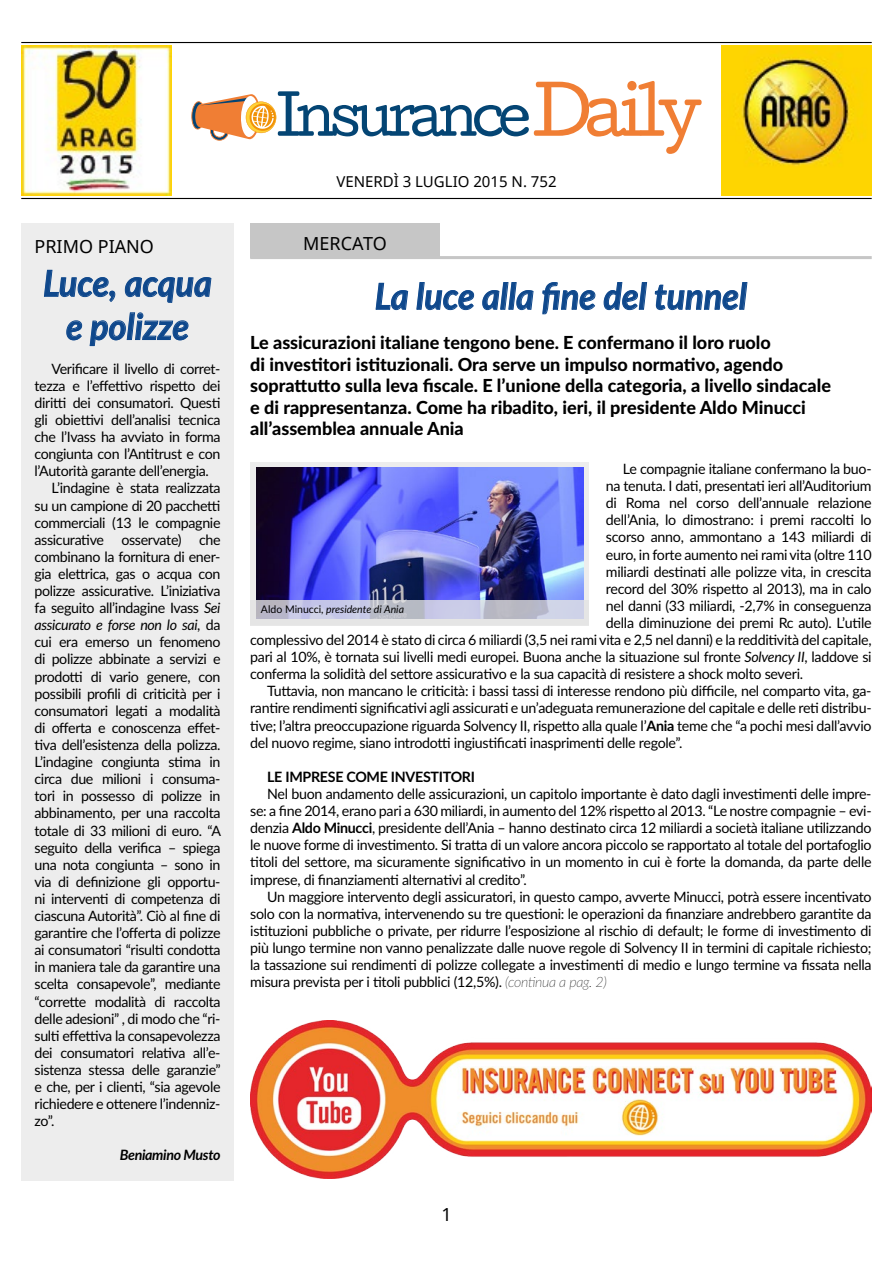
<style>
.page{position:relative;width:893px;height:1263px;background:#fff}
.page>*{position:absolute;margin:0;border:0;box-sizing:border-box;transform-origin:0 0}
.t1{font:italic 700 36px/43.2px "Lato";color:#0f488c;text-align:center;scale:.95 1}
.t2{font:800 18px/21.6px "Lato";color:#000}
.t3{font:18px "Noto Sans";color:#000}
.t4{font:15px "Noto Sans";color:#000}
.t5{font:14.25px/17.1px "Lato";letter-spacing:-.025em;color:#000;text-align:justify}
.t6{font:italic 14.25px "Lato";letter-spacing:-.025em;color:#000}
.t7{font:700 14.25px "Lato";letter-spacing:-.02em;color:#000}
.t8{font:italic 700 14.25px "Lato";letter-spacing:-.025em;color:#000}
.t9{font:italic 10.5px "Lato";color:#000}
.s1{font-style:italic}
.s2{font-style:normal}
.s3{font-weight:700}
.s4{font-weight:100;font-style:italic}
</style>
<div class="page">
<hr style="left:21px;top:42px;width:851px;height:1px;background:#000">
<hr style="left:21px;top:198px;width:851px;height:1px;background:#000">
<svg style="left:191px;top:81px;width:511px;height:73px"></svg>
<img style="left:722px;top:45px;width:150px;height:150px">
<img style="left:21px;top:45px;width:150px;height:150px">
<div style="left:21px;top:223px;width:213px;height:958px;background:#ededed"></div>
<svg style="left:375px;top:282px;width:34px;height:28px"></svg>
<svg style="left:416px;top:282px;width:58px;height:28px"></svg>
<svg style="left:482px;top:282px;width:52px;height:28px"></svg>
<svg style="left:542px;top:282px;width:54px;height:33px"></svg>
<svg style="left:603px;top:282px;width:44px;height:28px"></svg>
<svg style="left:655px;top:282px;width:93px;height:29px"></svg>
<div style="left:250px;top:223px;width:190px;height:35px;background:#c6c6c6"></div>
<hr style="left:250px;top:256px;width:622px;height:3px;background:#c6c6c6">
<div style="left:250px;top:462px;width:339px;height:163px;background:#ededed"></div>
<img style="left:256px;top:467px;width:327px;height:133px">
<svg style="left:44px;top:269px;width:72px;height:33px"></svg>
<svg style="left:125px;top:277px;width:87px;height:26px"></svg>
<svg style="left:66px;top:320px;width:16px;height:21px"></svg>
<svg style="left:89px;top:312px;width:100px;height:34px"></svg>
<img style="left:250px;top:1020px;width:622px;height:159px">
<svg style="left:256px;top:600px;width:328px;height:19px;background:#c2c3d8"></svg>
<p class="t4" style="left:336px;top:171px;width:222px">VENERDÌ 3 LUGLIO 2015 N. 752</p>
<p class="t3" style="left:35px;top:234px;width:121px">PRIMO PIANO</p>
<p class="t3" style="left:303px;top:231px;width:85px">MERCATO</p>
<h1 class="t1" style="left:43px;top:260px;width:179px">Luce, acqua e polizze</h1>
<p class="t5" style="left:52px;top:359px;width:171px">Verificare il livello di corret-</p>
<p class="t5" style="left:35px;top:376px;width:188px">tezza e l’effettivo rispetto dei</p>
<p class="t5" style="left:35px;top:394px;width:188px">diritti dei consumatori. Questi</p>
<p class="t5" style="left:35px;top:411px;width:188px">gli obiettivi dell’analisi tecnica</p>
<p class="t5" style="left:35px;top:428px;width:188px">che l’Ivass ha avviato in forma</p>
<p class="t5" style="left:35px;top:445px;width:188px">congiunta con l’Antitrust e con</p>
<p class="t5" style="left:35px;top:462px;width:176px">l’Autorità garante dell’energia.</p>
<p class="t5" style="left:52px;top:479px;width:171px">L’indagine è stata realizzata</p>
<p class="t5" style="left:35px;top:496px;width:187px">su un campione di 20 pacchetti</p>
<p class="t5" style="left:35px;top:513px;width:188px">commerciali (13 le compagnie</p>
<p class="t5" style="left:35px;top:530px;width:188px">assicurative osservate) che</p>
<p class="t5" style="left:35px;top:547px;width:188px">combinano la fornitura di ener-</p>
<p class="t5" style="left:35px;top:565px;width:188px">gia elettrica, gas o acqua con</p>
<p class="t5" style="left:35px;top:582px;width:188px">polizze assicurative. L’iniziativa</p>
<p class="t5" style="left:35px;top:599px;width:188px">fa seguito all’indagine Ivass <span class="s1">Sei</span></p>
<p class="t6" style="left:35px;top:615px;width:188px">assicurato e forse non lo sai<span class="s2">, da</span></p>
<p class="t5" style="left:35px;top:633px;width:188px">cui era emerso un fenomeno</p>
<p class="t5" style="left:35px;top:650px;width:188px">di polizze abbinate a servizi e</p>
<p class="t5" style="left:35px;top:667px;width:188px">prodotti di vario genere, con</p>
<p class="t5" style="left:35px;top:684px;width:187px">possibili profili di criticità per i</p>
<p class="t5" style="left:35px;top:701px;width:188px">consumatori legati a modalità</p>
<p class="t5" style="left:35px;top:718px;width:188px">di offerta e conoscenza effet-</p>
<p class="t5" style="left:35px;top:736px;width:188px">tiva dell’esistenza della polizza.</p>
<p class="t5" style="left:35px;top:753px;width:188px">L’indagine congiunta stima in</p>
<p class="t5" style="left:35px;top:770px;width:187px">circa due milioni i consuma-</p>
<p class="t5" style="left:35px;top:787px;width:188px">tori in possesso di polizze in</p>
<p class="t5" style="left:35px;top:804px;width:188px">abbinamento, per una raccolta</p>
<p class="t5" style="left:35px;top:821px;width:188px">totale di 33 milioni di euro. “A</p>
<p class="t5" style="left:35px;top:838px;width:188px">seguito della verifica – spiega</p>
<p class="t5" style="left:35px;top:855px;width:188px">una nota congiunta – sono in</p>
<p class="t5" style="left:35px;top:872px;width:188px">via di definizione gli opportu-</p>
<p class="t5" style="left:35px;top:889px;width:188px">ni interventi di competenza di</p>
<p class="t5" style="left:35px;top:907px;width:187px">ciascuna Autorità”. Ciò al fine di</p>
<p class="t5" style="left:35px;top:924px;width:188px">garantire che l’offerta di polizze</p>
<p class="t5" style="left:35px;top:941px;width:188px">ai consumatori “risulti condotta</p>
<p class="t5" style="left:35px;top:958px;width:188px">in maniera tale da garantire una</p>
<p class="t5" style="left:35px;top:975px;width:188px">scelta consapevole”, mediante</p>
<p class="t5" style="left:35px;top:992px;width:188px">“corrette modalità di raccolta</p>
<p class="t5" style="left:35px;top:1009px;width:188px">delle adesioni” , di modo che “ri-</p>
<p class="t5" style="left:35px;top:1026px;width:188px">sulti effettiva la consapevolezza</p>
<p class="t5" style="left:35px;top:1043px;width:188px">dei consumatori relativa all’e-</p>
<p class="t5" style="left:35px;top:1060px;width:188px">sistenza stessa delle garanzie”</p>
<p class="t5" style="left:35px;top:1078px;width:188px">e che, per i clienti, “sia agevole</p>
<p class="t5" style="left:35px;top:1095px;width:188px">richiedere e ottenere l’indenniz-</p>
<p class="t5" style="left:35px;top:1112px;width:22px">zo”.</p>
<p class="t8" style="left:120px;top:1145px;width:102px">Beniamino Musto</p>
<h1 class="t1" style="left:375px;top:273px;width:393px">La luce alla fine del tunnel</h1>
<p class="t2" style="left:250px;top:331px;width:582px">Le assicurazioni italiane tengono bene. E confermano il loro ruolo<br>di investitori istituzionali. Ora serve un impulso normativo, agendo soprattutto sulla leva fiscale. E l’unione della categoria, a livello sindacale e di rappresentanza. Come ha ribadito, ieri, il presidente Aldo Minucci all’assemblea annuale Ania</p>
<p class="t5" style="left:623px;top:460px;width:250px">Le compagnie italiane confermano la buo-</p>
<p class="t5" style="left:606px;top:477px;width:267px">na tenuta. I dati, presentati ieri all’Auditorium</p>
<p class="t5" style="left:606px;top:494px;width:267px">di Roma nel corso dell’annuale relazione</p>
<p class="t5" style="left:606px;top:511px;width:267px">dell’Ania, lo dimostrano: i premi raccolti lo</p>
<p class="t5" style="left:606px;top:528px;width:267px">scorso anno, ammontano a 143 miliardi di</p>
<p class="t5" style="left:606px;top:545px;width:267px">euro, in forte aumento nei rami vita (oltre 110</p>
<p class="t5" style="left:606px;top:562px;width:267px">miliardi destinati alle polizze vita, in crescita</p>
<p class="t5" style="left:606px;top:579px;width:267px">record del 30% rispetto al 2013), ma in calo</p>
<p class="t5" style="left:606px;top:596px;width:267px">nel danni (33 miliardi, -2,7% in conseguenza</p>
<p class="t5" style="left:606px;top:614px;width:267px">della diminuzione dei premi Rc auto). L’utile</p>
<p class="t5" style="left:250px;top:631px;width:623px">complessivo del 2014 è stato di circa 6 miliardi (3,5 nei rami vita e 2,5 nel danni) e la redditività del capitale,</p>
<p class="t5" style="left:250px;top:648px;width:623px">pari al 10%, è tornata sui livelli medi europei. Buona anche la situazione sul fronte <span class="s1">Solvency II</span>, laddove si</p>
<p class="t5" style="left:250px;top:665px;width:554px">conferma la solidità del settore assicurativo e la sua capacità di resistere a shock molto severi.</p>
<p class="t5" style="left:267px;top:682px;width:606px">Tuttavia, non mancano le criticità: i bassi tassi di interesse rendono più difficile, nel comparto vita, ga-</p>
<p class="t5" style="left:250px;top:699px;width:623px">rantire rendimenti significativi agli assicurati e un’adeguata remunerazione del capitale e delle reti distribu-</p>
<p class="t5" style="left:250px;top:716px;width:623px">tive; l’altra preoccupazione riguarda Solvency II, rispetto alla quale l’<span class="s3">Ania</span> teme che “a pochi mesi dall’avvio</p>
<p class="t5" style="left:250px;top:733px;width:434px">del nuovo regime, siano introdotti ingiustificati inasprimenti delle regole”.</p>
<p class="t7" style="left:267px;top:766px;width:209px">LE IMPRESE COME INVESTITORI</p>
<p class="t5" style="left:250px;top:785px;width:623px;text-indent:17px">Nel buon andamento delle assicurazioni, un capitolo importante è dato dagli investimenti delle impre&shy;se: a fine 2014, erano pari a 630 miliardi, in aumento del 12% rispetto al 2013. “Le nostre compagnie – evi&shy;denzia <span class="s3">Aldo Minucci</span>, presidente dell’Ania – hanno destinato circa 12 miliardi a società italiane utilizzando le nuove forme di investimento. Si tratta di un valore ancora piccolo se rapportato al totale del portafoglio titoli del settore, ma sicuramente significativo in un momento in cui è forte la domanda, da parte delle imprese, di finanziamenti alternativi al credito”.</p>
<p class="t5" style="left:250px;top:887px;width:623px;text-indent:17px">Un maggiore intervento degli assicuratori, in questo campo, avverte Minucci, potrà essere incentivato solo con la normativa, intervenendo su tre questioni: le operazioni da finanziare andrebbero garantite da istituzioni pubbliche o private, per ridurre l’esposizione al rischio di default; le forme di investimento di più lungo termine non vanno penalizzate dalle nuove regole di Solvency II in termini di capitale richiesto; la tassazione sui rendimenti di polizze collegate a investimenti di medio e lungo termine va fissata nella misura prevista per i titoli pubblici (12,5%). <span class="s4">(continua a pag. 2)</span></p>
<p class="t9" style="left:261px;top:602px;width:145px"><span class="s2">Aldo Minucci</span>, presidente di Ania</p>
<p class="t3" style="left:441px;top:1202px;width:12px">1</p>
</div>
